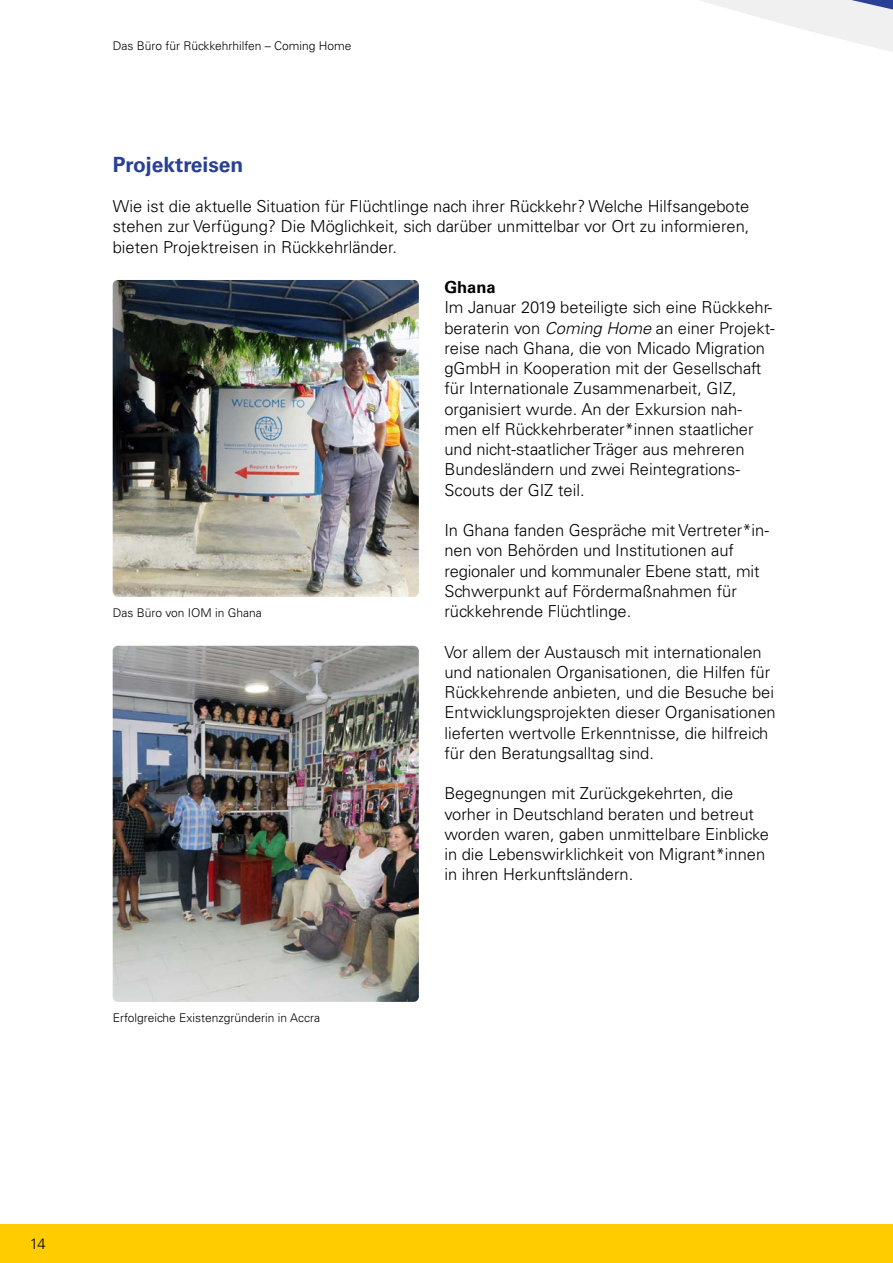
<style>
.page{position:relative;width:893px;height:1263px;background:#fff}
.page>*{position:absolute;margin:0;border:0;box-sizing:border-box;transform-origin:0 0}
.t1{font:700 21px "Univers LT Pro 65";color:#294094}
.t2{font:300 16.5px/20.2px "Univers";color:#000}
.t3{font:700 16.5px "Univers LT Pro 65";color:#000}
.t4{font:300 15px "Univers";color:#000}
.t5{font:300 12px "Univers";color:#000}
.s1{font-style:italic}
</style>
<div class="page">
<svg style="left:700px;top:0;width:193px;height:52px;fill:#f0f0f0"></svg>
<div style="left:0;top:1225px;width:893px;height:38px;background:#fc0"></div>
<img style="left:113px;top:280px;width:306px;height:317px">
<img style="left:113px;top:646px;width:306px;height:356px">
<p class="t5" style="left:113px;top:39px;width:240px">Das Büro für Rückkehrhilfen – Coming Home</p>
<p class="t1" style="left:113px;top:149px;width:132px">Projektreisen</p>
<p class="t2" style="left:113px;top:196px;width:638px;text-align:justify">Wie ist die aktuelle Situation für Flüchtlinge nach ihrer Rückkehr? Welche Hilfsangebote stehen zur Verfügung? Die Möglichkeit, sich darüber unmittelbar vor Ort zu informieren, bieten Projektreisen in Rückkehrländer.</p>
<p class="t3" style="left:444px;top:276px;width:53px">Ghana</p>
<p class="t2" style="left:444px;top:297px;width:331px">Im Januar 2019 beteiligte sich eine Rückkehr&shy;beraterin von <span class="s1">Coming Home</span> an einer Projekt&shy;reise nach Ghana, die von Micado Migration gGmbH in Kooperation mit der Gesellschaft für Internationale Zusammenarbeit, GIZ, organisiert wurde. An der Exkursion nah&shy;men elf Rückkehrberater*innen staatlicher und nicht-staatlicher Träger aus mehreren Bundesländern und zwei Reintegrations-Scouts der GIZ teil.</p>
<p class="t2" style="left:444px;top:520px;width:326px">In Ghana fanden Gespräche mit Vertreter*in&shy;nen von Behörden und Institutionen auf regionaler und kommunaler Ebene statt, mit Schwerpunkt auf Fördermaßnahmen für rückkehrende Flüchtlinge.</p>
<p class="t2" style="left:444px;top:642px;width:333px">Vor allem der Austausch mit internationalen und nationalen Organisationen, die Hilfen für Rückkehrende anbieten, und die Besuche bei Entwicklungsprojekten dieser Organisationen lieferten wertvolle Erkenntnisse, die hilfreich für den Beratungsalltag sind.</p>
<p class="t2" style="left:444px;top:783px;width:326px">Begegnungen mit Zurückgekehrten, die vorher in Deutschland beraten und betreut worden waren, gaben unmittelbare Einblicke in die Lebenswirklichkeit von Migrant*innen in ihren Herkunftsländern.</p>
<p class="t5" style="left:113px;top:606px;width:151px">Das Büro von IOM in Ghana</p>
<p class="t5" style="left:113px;top:1010px;width:209px">Erfolgreiche Existenzgründerin in Accra</p>
<p class="t4" style="left:30px;top:1235px;width:17px">14</p>
</div>
